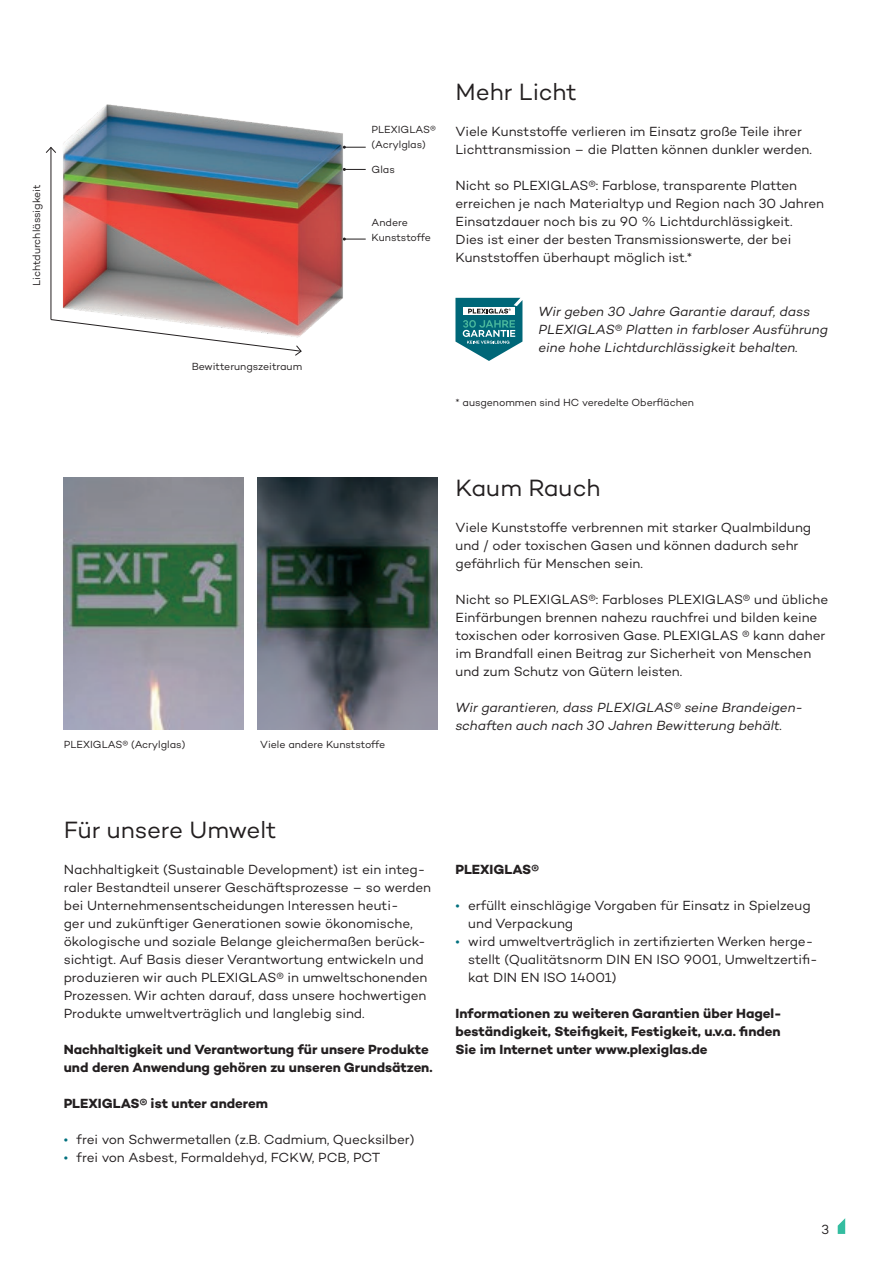
<style>
.page{position:relative;width:893px;height:1263px;background:#fff}
.page>*{position:absolute;margin:0;border:0;box-sizing:border-box;transform-origin:0 0}
.Headline_3{font:24px "Campton";letter-spacing:-.005em;color:#231f20}
.Fließtext{font:13.5px/18px "Campton";letter-spacing:-.005em;color:#231f20}
.Tabelle_Kopf{font:italic 13.5px/18px "Campton";color:#231f20}
.Fließtext-2{font:700 13.5px/18px "Campton";letter-spacing:-.005em;color:#231f20;text-align:justify}
.Tabelle_Kopf-2{font:700 13.5px/18px "Campton";color:#231f20}
.Headline_4___Fließtext{font:700 13.5px "Campton";color:#231f20}
.Fließtext_klein{font:10.5px/15px "Campton";letter-spacing:-.005em;color:#231f20}
.s1{color:#01707e}
</style>
<div class="page">
<img style="left:50px;top:104px;width:295px;height:230px">
<img style="left:64px;top:478px;width:180px;height:252px">
<img style="left:257px;top:478px;width:180px;height:252px">
<svg style="left:455px;top:298px;width:67px;height:63px"></svg>
<hr style="left:51px;top:147px;width:1px;height:173px;background:#231f20">
<svg style="left:45px;top:146px;width:12px;height:8px"></svg>
<svg style="left:50px;top:319px;width:252px;height:37px"></svg>
<svg style="left:343px;top:146px;width:23px;height:3px"></svg>
<svg style="left:343px;top:168px;width:23px;height:3px"></svg>
<svg style="left:343px;top:238px;width:23px;height:3px"></svg>
<svg style="left:838px;top:1218px;width:7px;height:16px"></svg>
<p class="Fließtext_klein" style="left:29px;top:286px;width:103px;rotate:-90deg">Lichtdurchlässigkeit</p>
<p class="Fließtext_klein" style="left:192px;top:358px;width:112px">Bewitterungszeitraum</p>
<p class="Fließtext_klein" style="left:372px;top:122px;width:66px">PLEXIGLAS® (Acrylglas)</p>
<p class="Fließtext_klein" style="left:372px;top:162px;width:25px">Glas</p>
<p class="Fließtext_klein" style="left:372px;top:214px;width:61px">Andere<br>Kunststoffe</p>
<p class="Headline_3" style="left:455px;top:77px;width:123px">Mehr Licht</p>
<p class="Fließtext" style="left:455px;top:122px;width:358px">Viele Kunststoffe verlieren im Einsatz große Teile ihrer<br>Lichttransmission – die Platten können dunkler werden.</p>
<p class="Fließtext" style="left:455px;top:176px;width:370px">Nicht so PLEXIGLAS®: Farblose, transparente Platten erreichen je nach Materialtyp und Region nach 30 Jahren Einsatzdauer noch bis zu 90 % Lichtdurchlässigkeit.<br>Dies ist einer der besten Transmissionswerte, der bei Kunststoffen überhaupt möglich ist.*</p>
<p class="Tabelle_Kopf" style="left:538px;top:302px;width:291px">Wir geben 30 Jahre Garantie darauf, dass<br>PLEXIGLAS® Platten in farbloser Ausführung eine hohe Lichtdurchlässigkeit behalten.</p>
<p class="Fließtext_klein" style="left:455px;top:394px;width:240px">* ausgenommen sind HC veredelte Oberflächen</p>
<p class="Fließtext_klein" style="left:64px;top:736px;width:123px">PLEXIGLAS® (Acrylglas)</p>
<p class="Fließtext_klein" style="left:260px;top:736px;width:127px">Viele andere Kunststoffe</p>
<p class="Headline_3" style="left:455px;top:473px;width:146px">Kaum Rauch</p>
<p class="Fließtext" style="left:455px;top:518px;width:357px">Viele Kunststoffe verbrennen mit starker Qualmbildung und / oder toxischen Gasen und können dadurch sehr gefährlich für Menschen sein.</p>
<p class="Fließtext" style="left:455px;top:590px;width:374px">Nicht so PLEXIGLAS®: Farbloses PLEXIGLAS® und übliche Einfärbungen brennen nahezu rauchfrei und bilden keine toxischen oder korrosiven Gase. PLEXIGLAS ® kann daher im Brandfall einen Beitrag zur Sicherheit von Menschen und zum Schutz von Gütern leisten.</p>
<p class="Tabelle_Kopf" style="left:455px;top:698px;width:349px">Wir garantieren, dass PLEXIGLAS® seine Brandeigen&shy;schaften auch nach 30 Jahren Bewitterung behält.</p>
<p class="Headline_3" style="left:64px;top:815px;width:214px">Für unsere Umwelt</p>
<p class="Fließtext" style="left:64px;top:860px;width:369px">Nachhaltigkeit (Sustainable Development) ist ein integ&shy;raler Bestandteil unserer Geschäftsprozesse – so werden bei Unternehmensentscheidungen Interessen heuti-<br>ger und zukünftiger Generationen sowie ökonomische, ökologische und soziale Belange gleichermaßen berück&shy;sichtigt. Auf Basis dieser Verantwortung entwickeln und produzieren wir auch PLEXIGLAS® in umweltschonenden Prozessen. Wir achten darauf, dass unsere hochwertigen Produkte umweltverträglich und langlebig sind.</p>
<p class="Tabelle_Kopf-2" style="left:64px;top:1040px;width:370px">Nachhaltigkeit und Verantwortung für unsere Produkte und deren Anwendung gehören zu unseren Grundsätzen.</p>
<p class="Headline_4___Fließtext" style="left:64px;top:1095px;width:206px">PLEXIGLAS® ist unter anderem</p>
<p class="Fließtext" style="left:64px;top:1130px;width:352px"><span class="s1">•</span> frei von Schwermetallen (z.B. Cadmium, Quecksilber)</p>
<p class="Fließtext" style="left:64px;top:1148px;width:318px"><span class="s1">•</span> frei von Asbest, Formaldehyd, FCKW, PCB, PCT</p>
<p class="Headline_4___Fließtext" style="left:455px;top:861px;width:85px">PLEXIGLAS®</p>
<p class="Fließtext" style="left:468px;top:896px;width:344px;text-indent:-13px"><span class="s1">•</span> erfüllt einschlägige Vorgaben für Einsatz in Spielzeug und Verpackung</p>
<p class="Fließtext" style="left:468px;top:932px;width:351px;text-indent:-13px"><span class="s1">•</span> wird umweltverträglich in zertifizierten Werken herge&shy;stellt (Qualitätsnorm DIN EN ISO 9001, Umweltzertifi&shy;kat DIN EN ISO 14001)</p>
<p class="Fließtext-2" style="left:455px;top:1004px;width:328px">Informationen zu weiteren Garantien über Hagel&shy;beständigkeit, Steifigkeit, Festigkeit, u.v.a. finden Sie im Internet unter www.plexiglas.de</p>
<p class="Fließtext" style="left:821px;top:1220px;width:9px">3</p>
</div>
